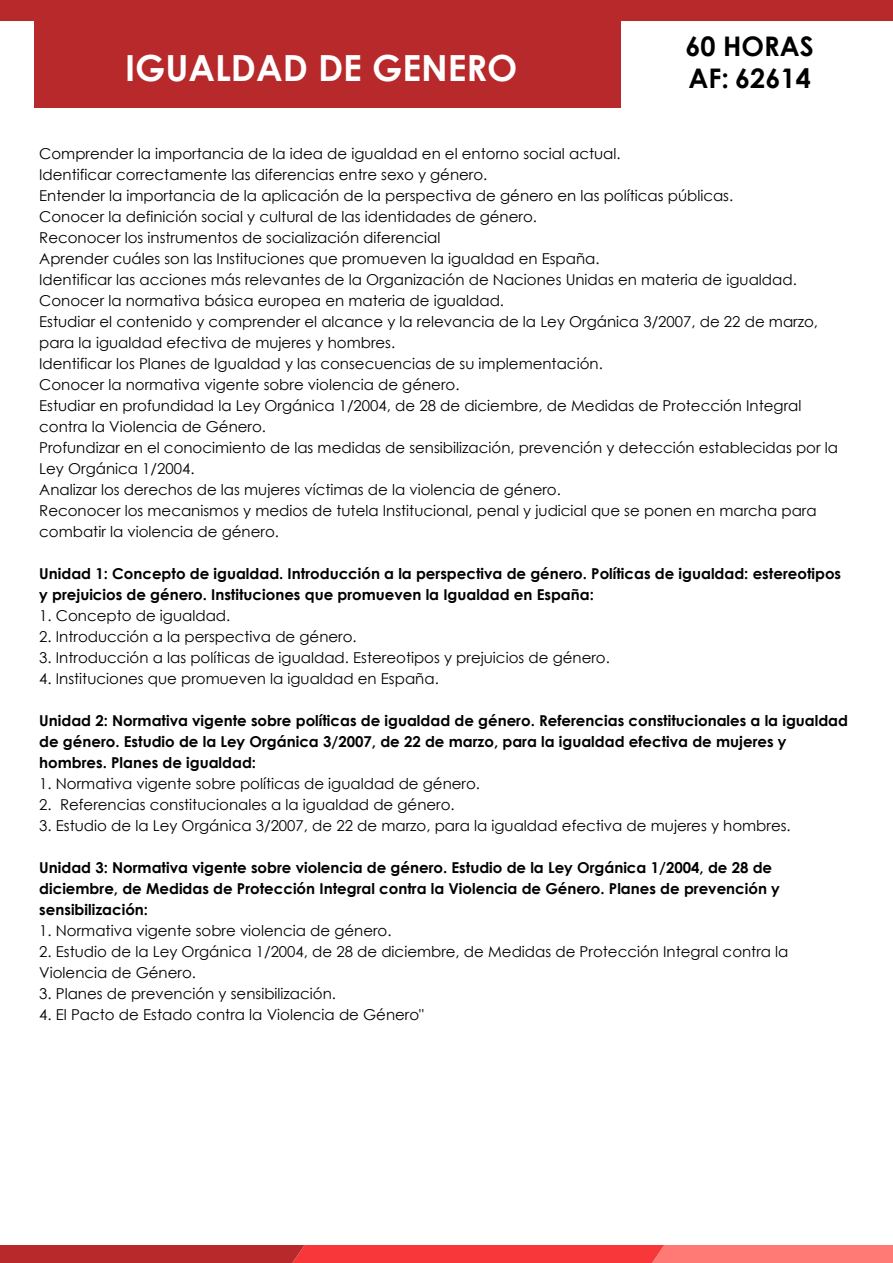
<style>
.page{position:relative;width:893px;height:1263px;background:#fff}
.page>*{position:absolute;margin:0;border:0;box-sizing:border-box;transform-origin:0 0}
.t1{font:700 36px "Century Gothic";color:#fff}
.t2{font:700 27px/32.4px "Century Gothic";color:#000}
.t3{font:15px/21px "Century Gothic";color:#000}
.t4{font:700 15px/21px "Century Gothic";color:#000}
</style>
<div class="page">
<div style="left:0;top:0;width:893px;height:21px;background:#b7292b"></div>
<div style="left:34px;top:0;width:586px;height:107px;background:#b7292b"></div>
<svg style="left:0;top:1245px;width:893px;height:18px"></svg>
<h1 class="t1" style="left:125px;top:40px;width:394px">IGUALDAD DE GENERO</h1>
<h2 class="t2" style="left:685px;top:29px;width:130px">60 HORAS<br>AF: 62614</h2>
<p class="t3" style="left:39px;top:143px;width:800px">Comprender la importancia de la idea de igualdad en el entorno social actual.<br>Identificar correctamente las diferencias entre sexo y género.<br>Entender la importancia de la aplicación de la perspectiva de género en las políticas públicas.<br>Conocer la definición social y cultural de las identidades de género.<br>Reconocer los instrumentos de socialización diferencial<br>Aprender cuáles son las Instituciones que promueven la igualdad en España.<br>Identificar las acciones más relevantes de la Organización de Naciones Unidas en materia de igualdad.<br>Conocer la normativa básica europea en materia de igualdad.<br>Estudiar el contenido y comprender el alcance y la relevancia de la Ley Orgánica 3/2007, de 22 de marzo, para la igualdad efectiva de mujeres y hombres.<br>Identificar los Planes de Igualdad y las consecuencias de su implementación.<br>Conocer la normativa vigente sobre violencia de género.<br>Estudiar en profundidad la Ley Orgánica 1/2004, de 28 de diciembre, de Medidas de Protección Integral contra la Violencia de Género.<br>Profundizar en el conocimiento de las medidas de sensibilización, prevención y detección establecidas por la Ley Orgánica 1/2004.<br>Analizar los derechos de las mujeres víctimas de la violencia de género.<br>Reconocer los mecanismos y medios de tutela Institucional, penal y judicial que se ponen en marcha para combatir la violencia de género.</p>
<p class="t4" style="left:39px;top:562px;width:803px">Unidad 1: Concepto de igualdad. Introducción a la perspectiva de género. Políticas de igualdad: estereotipos y prejuicios de género. Instituciones que promueven la Igualdad en España:</p>
<p class="t3" style="left:39px;top:605px;width:193px">1. Concepto de igualdad.</p>
<p class="t3" style="left:39px;top:626px;width:319px">2. Introducción a la perspectiva de género.</p>
<p class="t3" style="left:39px;top:647px;width:572px">3. Introducción a las políticas de igualdad. Estereotipos y prejuicios de género.</p>
<p class="t3" style="left:39px;top:668px;width:401px">4. Instituciones que promueven la igualdad en España.</p>
<p class="t4" style="left:39px;top:709px;width:810px">Unidad 2: Normativa vigente sobre políticas de igualdad de género. Referencias constitucionales a la igualdad de género. Estudio de la Ley Orgánica 3/2007, de 22 de marzo, para la igualdad efectiva de mujeres y hombres. Planes de igualdad:</p>
<p class="t3" style="left:39px;top:773px;width:442px">1. Normativa vigente sobre políticas de igualdad de género.</p>
<p class="t3" style="left:39px;top:794px;width:417px">2. Referencias constitucionales a la igualdad de género.</p>
<p class="t3" style="left:39px;top:815px;width:753px">3. Estudio de la Ley Orgánica 3/2007, de 22 de marzo, para la igualdad efectiva de mujeres y hombres.</p>
<p class="t4" style="left:39px;top:856px;width:742px">Unidad 3: Normativa vigente sobre violencia de género. Estudio de la Ley Orgánica 1/2004, de 28 de diciembre, de Medidas de Protección Integral contra la Violencia de Género. Planes de prevención y sensibilización:</p>
<p class="t3" style="left:39px;top:920px;width:354px">1. Normativa vigente sobre violencia de género.</p>
<p class="t3" style="left:39px;top:941px;width:751px">2. Estudio de la Ley Orgánica 1/2004, de 28 de diciembre, de Medidas de Protección Integral contra la<br>Violencia de Género.</p>
<p class="t3" style="left:39px;top:983px;width:298px">3. Planes de prevención y sensibilización.</p>
<p class="t3" style="left:39px;top:1004px;width:386px">4. El Pacto de Estado contra la Violencia de Género"</p>
</div>
